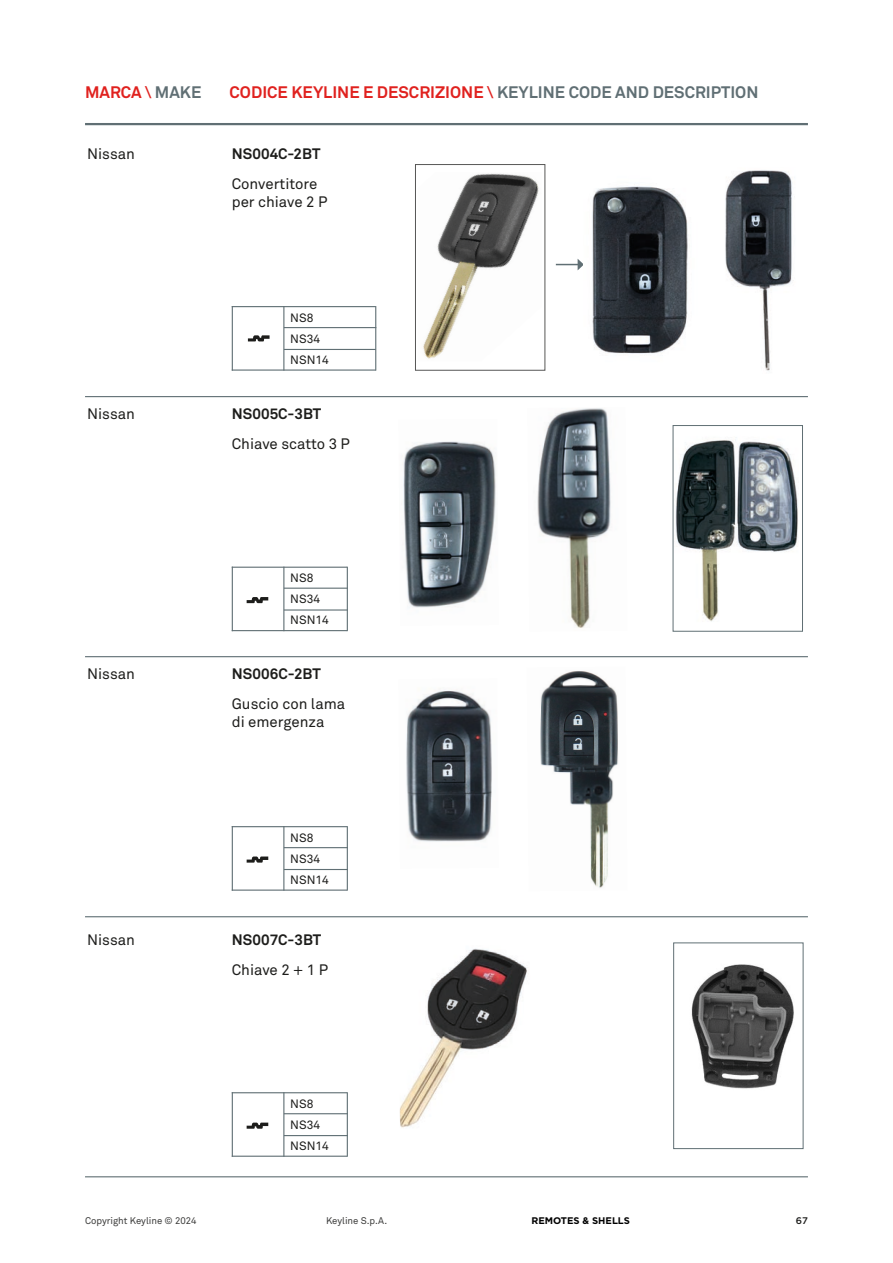
<style>
.page{position:relative;width:893px;height:1263px;background:#fff}
.page>*{position:absolute;margin:0;border:0;box-sizing:border-box;transform-origin:0 0}
.t1{font:700 16.5px "Akkurat Pro";color:#e0211e}
.t2{font:15px/18px "Akkurat Pro";color:#1d1d1b}
.t3{font:700 15px "Akkurat Pro";color:#1d1d1b}
.t4{font:12px/21px "Akkurat Pro";color:#1d1d1b}
.t5{font:9.6px "Akkurat Pro";color:#3d3d3c}
.t6{font:700 9.6px "Gotham HTF";color:#000}
.t7{font:500 9.6px "Gotham HTF";color:#1d1d1b}
.s1{color:#606f74}
</style>
<div class="page">
<hr style="left:85px;top:123px;width:723px;height:2px;background:#606f74">
<hr style="left:85px;top:396px;width:723px;height:1px;background:#606f74">
<hr style="left:85px;top:656px;width:723px;height:1px;background:#606f74">
<hr style="left:85px;top:916px;width:723px;height:1px;background:#606f74">
<hr style="left:85px;top:1176px;width:723px;height:1px;background:#606f74">
<svg style="left:556px;top:259px;width:27px;height:11px"></svg>
<img style="left:592px;top:186px;width:96px;height:168px">
<img style="left:725px;top:170px;width:67px;height:201px">
<hr style="left:232px;top:306px;width:144px;height:1px;background:#606f74">
<hr style="left:284px;top:327px;width:92px;height:1px;background:#606f74">
<hr style="left:232px;top:369px;width:144px;height:2px;background:#606f74">
<hr style="left:284px;top:349px;width:92px;height:1px;background:#606f74">
<hr style="left:283px;top:306px;width:1px;height:65px;background:#606f74">
<hr style="left:232px;top:306px;width:1px;height:65px;background:#606f74">
<hr style="left:375px;top:306px;width:1px;height:65px;background:#606f74">
<svg style="left:248px;top:335px;width:22px;height:6px"></svg>
<div style="left:415px;top:164px;width:130px;height:207px;border:1px solid #575756"></div>
<img style="left:423px;top:173px;width:116px;height:186px">
<img style="left:403px;top:441px;width:93px;height:167px">
<img style="left:537px;top:408px;width:74px;height:220px">
<hr style="left:232px;top:567px;width:115px;height:1px;background:#606f74">
<hr style="left:284px;top:588px;width:64px;height:1px;background:#606f74">
<hr style="left:232px;top:630px;width:115px;height:1px;background:#606f74">
<hr style="left:284px;top:609px;width:64px;height:2px;background:#606f74">
<hr style="left:283px;top:567px;width:1px;height:64px;background:#606f74">
<hr style="left:232px;top:567px;width:1px;height:64px;background:#606f74">
<hr style="left:347px;top:567px;width:1px;height:64px;background:#606f74">
<svg style="left:247px;top:597px;width:21px;height:6px"></svg>
<div style="left:673px;top:425px;width:130px;height:207px;border:1px solid #606f74"></div>
<img style="left:675px;top:440px;width:123px;height:182px">
<img style="left:406px;top:690px;width:86px;height:152px">
<img style="left:540px;top:671px;width:78px;height:217px">
<hr style="left:232px;top:826px;width:115px;height:1px;background:#606f74">
<hr style="left:284px;top:847px;width:64px;height:1px;background:#606f74">
<hr style="left:232px;top:889px;width:115px;height:2px;background:#606f74">
<hr style="left:284px;top:869px;width:64px;height:1px;background:#606f74">
<hr style="left:283px;top:826px;width:1px;height:65px;background:#606f74">
<hr style="left:232px;top:826px;width:1px;height:65px;background:#606f74">
<hr style="left:347px;top:826px;width:1px;height:65px;background:#606f74">
<svg style="left:247px;top:856px;width:21px;height:7px"></svg>
<img style="left:399px;top:948px;width:128px;height:180px">
<hr style="left:232px;top:1092px;width:115px;height:1px;background:#606f74">
<hr style="left:284px;top:1113px;width:64px;height:1px;background:#606f74">
<hr style="left:232px;top:1155px;width:115px;height:2px;background:#606f74">
<hr style="left:284px;top:1135px;width:64px;height:1px;background:#606f74">
<hr style="left:283px;top:1092px;width:1px;height:65px;background:#606f74">
<hr style="left:232px;top:1092px;width:1px;height:65px;background:#606f74">
<hr style="left:347px;top:1092px;width:1px;height:65px;background:#606f74">
<svg style="left:247px;top:1122px;width:21px;height:7px"></svg>
<div style="left:673px;top:942px;width:130px;height:207px;border:1px solid #606f74"></div>
<img style="left:691px;top:964px;width:103px;height:125px">
<p class="t1" style="left:85px;top:82px;width:118px">MARCA \ <span class="s1">MAKE</span></p>
<p class="t1" style="left:230px;top:82px;width:530px">CODICE KEYLINE E DESCRIZIONE \ <span class="s1">KEYLINE CODE AND DESCRIPTION</span></p>
<p class="t2" style="left:87px;top:146px;width:49px">Nissan</p>
<p class="t3" style="left:232px;top:145px;width:90px">NS004C-2BT</p>
<p class="t2" style="left:232px;top:176px;width:97px">Convertitore per chiave 2 P</p>
<p class="t4" style="left:290px;top:307px;width:40px">NS8<br>NS34<br>NSN14</p>
<p class="t2" style="left:87px;top:406px;width:49px">Nissan</p>
<p class="t3" style="left:232px;top:405px;width:91px">NS005C-3BT</p>
<p class="t2" style="left:232px;top:436px;width:120px">Chiave scatto 3 P</p>
<p class="t4" style="left:290px;top:568px;width:40px">NS8<br>NS34<br>NSN14</p>
<p class="t2" style="left:87px;top:665px;width:49px">Nissan</p>
<p class="t3" style="left:232px;top:664px;width:91px">NS006C-2BT</p>
<p class="t2" style="left:232px;top:695px;width:115px">Guscio con lama di emergenza</p>
<p class="t4" style="left:290px;top:827px;width:40px">NS8<br>NS34<br>NSN14</p>
<p class="t2" style="left:87px;top:931px;width:49px">Nissan</p>
<p class="t3" style="left:232px;top:930px;width:91px">NS007C-3BT</p>
<p class="t2" style="left:232px;top:961px;width:98px">Chiave 2 + 1 P</p>
<p class="t4" style="left:290px;top:1093px;width:40px">NS8<br>NS34<br>NSN14</p>
<p class="t5" style="left:85px;top:1215px;width:113px">Copyright Keyline © 2024</p>
<p class="t5" style="left:326px;top:1215px;width:63px">Keyline S.p.A.</p>
<p class="t6" style="left:531px;top:1215px;width:100px">REMOTES &amp; SHELLS</p>
<p class="t7" style="left:796px;top:1215px;width:14px">67</p>
</div>
